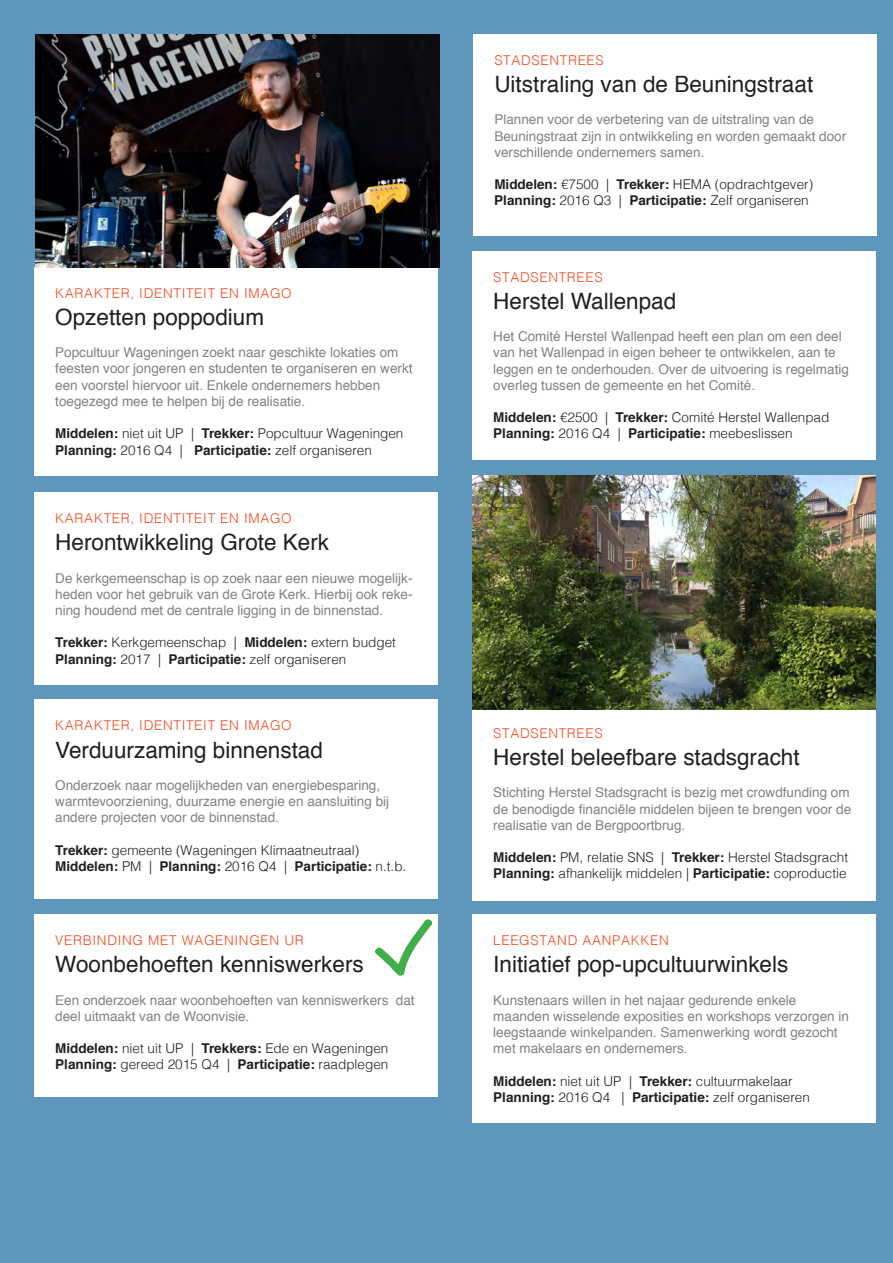
<style>
.page{position:relative;width:893px;height:1263px;background:#5f97bc}
.page>*{position:absolute;margin:0;border:0;box-sizing:border-box;transform-origin:0 0}
.t1{font:22.5px "Helvetica";color:#231f20}
.t2{font:13.5px/16.2px "Helvetica";color:#808285}
.t3{font:300 13.5px/16.2px "Helvetica";color:#231f20}
.t4{font:300 13.5px "Helvetica";letter-spacing:.05em;color:#f04d22}
.s1{font-weight:700}
</style>
<div class="page">
<div style="left:472px;top:914px;width:404px;height:209px;background:#fff"></div>
<div style="left:472px;top:707px;width:404px;height:194px;background:#fff"></div>
<div style="left:34px;top:492px;width:404px;height:193px;background:#fff"></div>
<div style="left:34px;top:699px;width:404px;height:200px;background:#fff"></div>
<div style="left:34px;top:914px;width:404px;height:183px;background:#fff"></div>
<div style="left:473px;top:34px;width:404px;height:202px;background:#fff"></div>
<div style="left:34px;top:267px;width:404px;height:209px;background:#fff"></div>
<div style="left:472px;top:251px;width:404px;height:209px;background:#fff"></div>
<img style="left:35px;top:34px;width:404px;height:234px">
<img style="left:472px;top:475px;width:404px;height:234px">
<img style="left:375px;top:919px;width:57px;height:57px">
<p class="t4" style="left:55px;top:282px;width:238px">KARAKTER, IDENTITEIT EN IMAGO</p>
<h1 class="t1" style="left:55px;top:300px;width:210px">Opzetten poppodium</h1>
<p class="t2" style="left:55px;top:345px;width:359px">Popcultuur Wageningen zoekt naar geschikte lokaties om feesten voor jongeren en studenten te organiseren en werkt een voorstel hiervoor uit. Enkele ondernemers hebben toegezegd mee te helpen bij de realisatie.</p>
<p class="t3" style="left:55px;top:424px;width:350px"><span class="s1">Middelen:</span> niet uit UP | <span class="s1">Trekker:</span> Popcultuur Wageningen<br><span class="s1">Planning:</span> 2016 Q4 | <span class="s1">Participatie:</span> zelf organiseren</p>
<p class="t4" style="left:55px;top:507px;width:238px">KARAKTER, IDENTITEIT EN IMAGO</p>
<h1 class="t1" style="left:55px;top:525px;width:275px">Herontwikkeling Grote Kerk</h1>
<p class="t2" style="left:55px;top:570px;width:359px;text-align:justify">De kerkgemeenschap is op zoek naar een nieuwe mogelijk&shy;heden voor het gebruik van de Grote Kerk. Hierbij ook reke&shy;ning houdend met de centrale ligging in de binnenstad.</p>
<p class="t3" style="left:55px;top:634px;width:342px"><span class="s1">Trekker:</span> Kerkgemeenschap | <span class="s1">Middelen:</span> extern budget<br><span class="s1">Planning:</span> 2017 | <span class="s1">Participatie:</span> zelf organiseren</p>
<p class="t4" style="left:55px;top:714px;width:238px">KARAKTER, IDENTITEIT EN IMAGO</p>
<h1 class="t1" style="left:55px;top:732px;width:269px">Verduurzaming binnenstad</h1>
<p class="t2" style="left:55px;top:777px;width:335px">Onderzoek naar mogelijkheden van energiebesparing, warmtevoorziening, duurzame energie en aansluiting bij andere projecten voor de binnenstad.</p>
<p class="t3" style="left:55px;top:841px;width:353px"><span class="s1">Trekker:</span> gemeente (Wageningen Klimaatneutraal)<br><span class="s1">Middelen:</span> PM | <span class="s1">Planning:</span> 2016 Q4 | <span class="s1">Participatie:</span> n.t.b.</p>
<p class="t4" style="left:55px;top:929px;width:250px">VERBINDING MET WAGENINGEN UR</p>
<h1 class="t1" style="left:55px;top:947px;width:310px">Woonbehoeften kenniswerkers</h1>
<p class="t2" style="left:55px;top:992px;width:361px">Een onderzoek naar woonbehoeften van kenniswerkers dat deel uitmaakt van de Woonvisie.</p>
<p class="t3" style="left:55px;top:1039px;width:335px"><span class="s1">Middelen:</span> niet uit UP | <span class="s1">Trekkers:</span> Ede en Wageningen<br><span class="s1">Planning:</span> gereed 2015 Q4 | <span class="s1">Participatie:</span> raadplegen</p>
<p class="t4" style="left:494px;top:49px;width:111px">STADSENTREES</p>
<h1 class="t1" style="left:494px;top:67px;width:320px">Uitstraling van de Beuningstraat</h1>
<p class="t2" style="left:494px;top:112px;width:353px">Plannen voor de verbetering van de uitstraling van de<br>Beuningstraat zijn in ontwikkeling en worden gemaakt door verschillende ondernemers samen.</p>
<p class="t3" style="left:494px;top:175px;width:320px"><span class="s1">Middelen:</span> €7500 | <span class="s1">Trekker:</span> HEMA (opdrachtgever)<br><span class="s1">Planning:</span> 2016 Q3 | <span class="s1">Participatie:</span> Zelf organiseren</p>
<p class="t4" style="left:493px;top:266px;width:111px">STADSENTREES</p>
<h1 class="t1" style="left:493px;top:284px;width:184px">Herstel Wallenpad</h1>
<p class="t2" style="left:493px;top:329px;width:357px">Het Comité Herstel Wallenpad heeft een plan om een deel van het Wallenpad in eigen beheer te ontwikkelen, aan te leggen en te onderhouden. Over de uitvoering is regelmatig overleg tussen de gemeente en het Comité.</p>
<p class="t3" style="left:493px;top:408px;width:338px"><span class="s1">Middelen:</span> €2500 | <span class="s1">Trekker:</span> Comité Herstel Wallenpad<br><span class="s1">Planning:</span> 2016 Q4 | <span class="s1">Participatie:</span> meebeslissen</p>
<p class="t4" style="left:493px;top:722px;width:111px">STADSENTREES</p>
<h1 class="t1" style="left:493px;top:740px;width:308px">Herstel beleefbare stadsgracht</h1>
<p class="t2" style="left:493px;top:785px;width:359px;text-align:justify">Stichting Herstel Stadsgracht is bezig met crowdfunding om de benodigde financiële middelen bijeen te brengen voor de realisatie van de Bergpoortbrug.</p>
<p class="t3" style="left:493px;top:848px;width:356px"><span class="s1">Middelen:</span> PM, relatie SNS | <span class="s1">Trekker:</span> Herstel Stadsgracht<br><span class="s1">Planning:</span> afhankelijk middelen | <span class="s1">Participatie:</span> coproductie</p>
<p class="t4" style="left:493px;top:929px;width:177px">LEEGSTAND AANPAKKEN</p>
<h1 class="t1" style="left:493px;top:947px;width:297px">Initiatief pop-upcultuurwinkels</h1>
<p class="t2" style="left:493px;top:992px;width:357px">Kunstenaars willen in het najaar gedurende enkele maanden wisselende exposities en workshops verzorgen in leegstaande winkelpanden. Samenwerking wordt gezocht met makelaars en ondernemers.</p>
<p class="t3" style="left:493px;top:1072px;width:318px"><span class="s1">Middelen:</span> niet uit UP | <span class="s1">Trekker:</span> cultuurmakelaar<br><span class="s1">Planning:</span> 2016 Q4 | <span class="s1">Participatie:</span> zelf organiseren</p>
</div>
